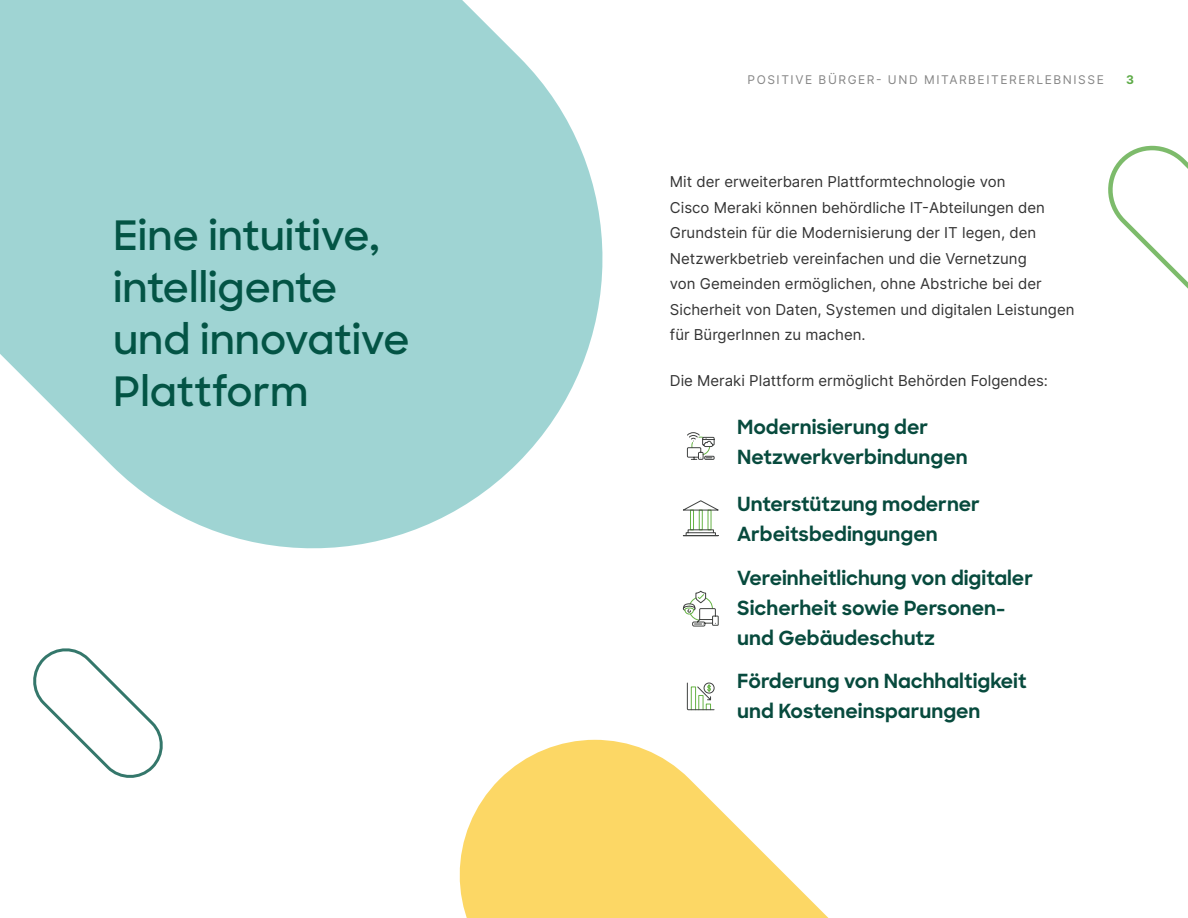
<style>
.page{position:relative;width:1188px;height:918px;background:#fff}
.page>*{position:absolute;margin:0;border:0;box-sizing:border-box;transform-origin:0 0}
._2_-_Heading{font:600 40.5px/52.2px "Sharp Sans";color:#035445}
._3_-_Call_Out{font:700 19.5px/30px "Sharp Sans";color:#074a3d}
.P_-_Small{font:15px/25.5px "Inter";color:#333}
.t1{font:12px "Inter";letter-spacing:.13em;color:#858585}
.t2{font:700 12px "Inter";color:#5dab47}
</style>
<div class="page">
<svg style="left:0;top:0;width:603px;height:549px;fill:#9fd4d3"></svg>
<svg style="left:1108px;top:145px;width:80px;height:144px"></svg>
<svg style="left:459px;top:740px;width:370px;height:178px;fill:#fcd765"></svg>
<svg style="left:33px;top:648px;width:130px;height:130px"></svg>
<svg style="left:682px;top:590px;width:37px;height:37px"></svg>
<svg style="left:686px;top:432px;width:29px;height:28px"></svg>
<svg style="left:687px;top:682px;width:28px;height:28px"></svg>
<svg style="left:683px;top:500px;width:36px;height:36px"></svg>
<p class="_2_-_Heading" style="left:113px;top:207px;width:298px">Eine intuitive, intelligente und innovative<br>Plattform</p>
<p class="t1" style="left:748px;top:71px;width:358px">POSITIVE BÜRGER- UND MITARBEITERERLEBNISSE</p>
<p class="t2" style="left:1126px;top:71px;width:9px">3</p>
<p class="P_-_Small" style="left:670px;top:168px;width:406px">Mit der erweiterbaren Plattformtechnologie von<br>Cisco Meraki können behördliche IT-Abteilungen den Grundstein für die Modernisierung der IT legen, den Netzwerkbetrieb vereinfachen und die Vernetzung<br>von Gemeinden ermöglichen, ohne Abstriche bei der Sicherheit von Daten, Systemen und digitalen Leistungen für BürgerInnen zu machen.</p>
<p class="P_-_Small" style="left:670px;top:367px;width:380px">Die Meraki Plattform ermöglicht Behörden Folgendes:</p>
<p class="_3_-_Call_Out" style="left:737px;top:411px;width:232px">Modernisierung der<br>Netzwerkverbindungen</p>
<p class="_3_-_Call_Out" style="left:737px;top:488px;width:244px">Unterstützung moderner<br>Arbeitsbedingungen</p>
<p class="_3_-_Call_Out" style="left:737px;top:562px;width:297px">Vereinheitlichung von digitaler<br>Sicherheit sowie Personen&shy;und Gebäudeschutz</p>
<p class="_3_-_Call_Out" style="left:737px;top:666px;width:291px">Förderung von Nachhaltigkeit und Kosteneinsparungen</p>
</div>
